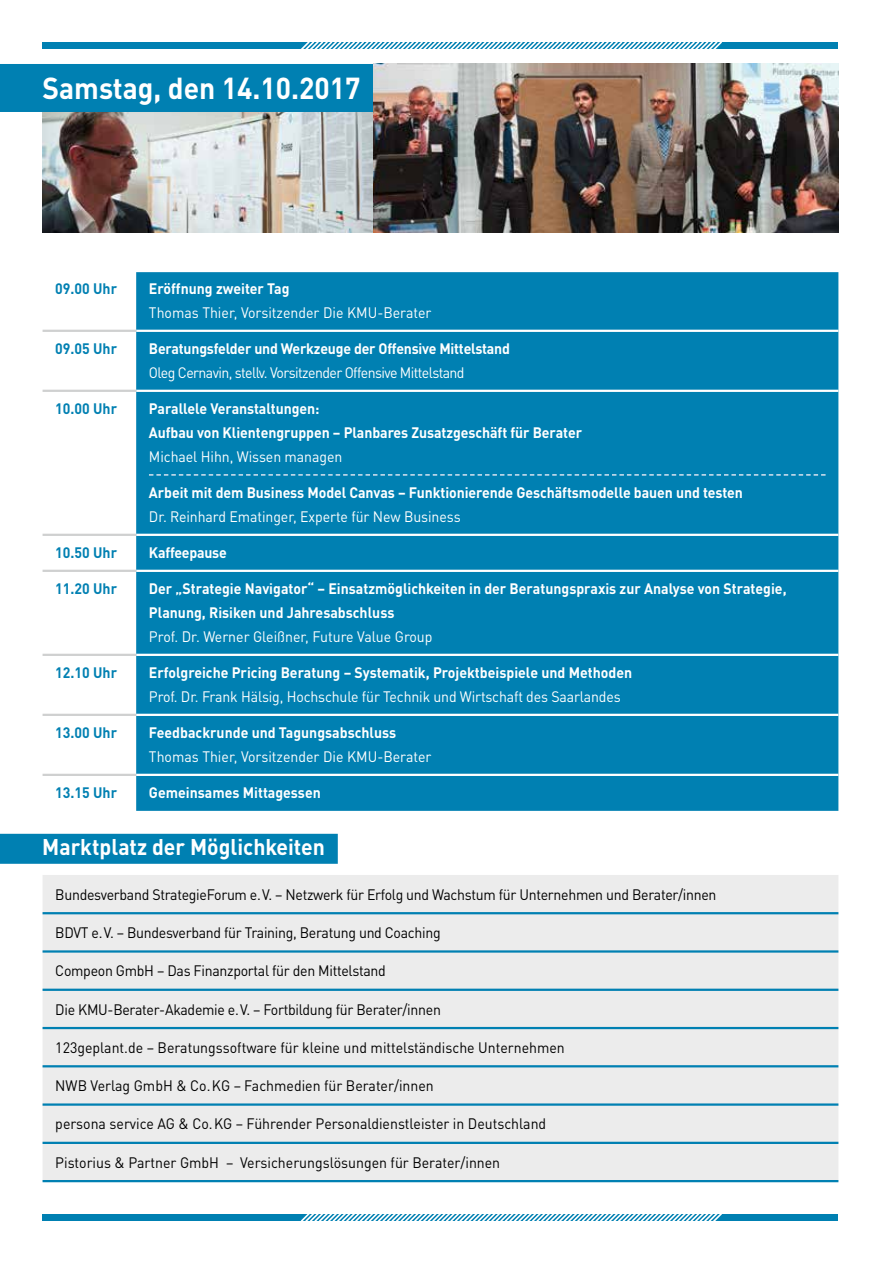
<style>
.page{position:relative;width:881px;height:1263px;background:#fff}
.page>*{position:absolute;margin:0;border:0;box-sizing:border-box;transform-origin:0 0}
.t1{font:700 30px "DINOT";color:#fff;scale:.94 1}
.t2{font:700 22.5px "DINOT";color:#fff;scale:.94 1}
.t3{font:700 15px/24px "DINOT";letter-spacing:-.005em;color:#fff;scale:.94 1}
.t4{font:15px "DINOT";letter-spacing:-.005em;color:#fff;scale:.94 1}
.t5{font:15px "DINOT";letter-spacing:-.02em;color:#000;scale:.94 1}
.t6{font:15px "DINOT";color:#000;scale:.94 1}
.t7{font:700 15px "DINOT";color:#0080b2;scale:.94 1}
.t8{font:15px "DINOT";letter-spacing:-.04em;color:#fff;scale:.94 1}
</style>
<div class="page">
<img style="left:43px;top:112px;width:330px;height:121px">
<div style="left:0;top:64px;width:373px;height:48px;background:#0080b2"></div>
<div style="left:43px;top:43px;width:795px;height:6px;background:#0080b2"></div>
<svg style="left:301px;top:43px;width:421px;height:6px"></svg>
<div style="left:43px;top:1214px;width:795px;height:6px;background:#0080b2"></div>
<svg style="left:301px;top:1214px;width:421px;height:6px"></svg>
<div style="left:136px;top:272px;width:702px;height:539px;background:#0080b2"></div>
<hr style="left:136px;top:330px;width:702px;height:2px;background:#fff">
<hr style="left:136px;top:390px;width:702px;height:2px;background:#fff">
<hr style="left:136px;top:534px;width:702px;height:2px;background:#fff">
<hr style="left:136px;top:570px;width:702px;height:2px;background:#fff">
<hr style="left:136px;top:654px;width:702px;height:2px;background:#fff">
<hr style="left:43px;top:330px;width:93px;height:2px;background:#cfd0d0">
<hr style="left:43px;top:390px;width:93px;height:2px;background:#cfd0d0">
<hr style="left:43px;top:534px;width:93px;height:2px;background:#cfd0d0">
<hr style="left:43px;top:570px;width:93px;height:2px;background:#cfd0d0">
<hr style="left:43px;top:654px;width:93px;height:2px;background:#cfd0d0">
<hr style="left:43px;top:714px;width:93px;height:2px;background:#cfd0d0">
<hr style="left:43px;top:774px;width:93px;height:2px;background:#cfd0d0">
<hr style="left:136px;top:714px;width:702px;height:2px;background:#fff">
<hr style="left:136px;top:774px;width:702px;height:2px;background:#fff">
<img style="left:373px;top:64px;width:465px;height:169px">
<svg style="left:149px;top:474px;width:676px;height:2px"></svg>
<div style="left:43px;top:875px;width:795px;height:305px;background:#ececec"></div>
<hr style="left:43px;top:912px;width:795px;height:2px;background:#0080b2">
<hr style="left:43px;top:950px;width:795px;height:3px;background:#0080b2">
<hr style="left:43px;top:989px;width:795px;height:2px;background:#0080b2">
<hr style="left:43px;top:1027px;width:795px;height:2px;background:#0080b2">
<hr style="left:43px;top:1065px;width:795px;height:2px;background:#0080b2">
<hr style="left:43px;top:1103px;width:795px;height:3px;background:#0080b2">
<hr style="left:43px;top:1142px;width:795px;height:2px;background:#0080b2">
<hr style="left:43px;top:1180px;width:795px;height:2px;background:#0080b2">
<div style="left:0;top:834px;width:337px;height:30px;background:#0080b2"></div>
<h1 class="t1" style="left:43px;top:69px;width:340px">Samstag, den 14.10.2017</h1>
<p class="t7" style="left:55px;top:279px;width:67px">09.00 Uhr</p>
<p class="t3" style="left:149px;top:276px;width:151px">Eröffnung zweiter Tag</p>
<p class="t4" style="left:149px;top:303px;width:302px">Thomas Thier, Vorsitzender Die KMU-Berater</p>
<p class="t7" style="left:55px;top:339px;width:67px">09.05 Uhr</p>
<p class="t3" style="left:149px;top:336px;width:385px">Beratungsfelder und Werkzeuge der Offensive Mittelstand</p>
<p class="t8" style="left:149px;top:363px;width:337px">Oleg Cernavin, stellv. Vorsitzender Offensive Mittelstand</p>
<p class="t7" style="left:55px;top:399px;width:67px">10.00 Uhr</p>
<p class="t3" style="left:149px;top:396px;width:462px">Parallele Veranstaltungen:<br>Aufbau von Klientengruppen – Planbares Zusatzgeschäft für Berater</p>
<p class="t4" style="left:149px;top:447px;width:207px">Michael Hihn, Wissen managen</p>
<p class="t3" style="left:149px;top:480px;width:633px">Arbeit mit dem Business Model Canvas – Funktionierende Geschäftsmodelle bauen und testen</p>
<p class="t4" style="left:149px;top:507px;width:333px">Dr. Reinhard Ematinger, Experte für New Business</p>
<p class="t7" style="left:55px;top:543px;width:67px">10.50 Uhr</p>
<p class="t3" style="left:149px;top:540px;width:84px">Kaffeepause</p>
<p class="t7" style="left:55px;top:579px;width:67px">11.20 Uhr</p>
<p class="t3" style="left:149px;top:576px;width:679px">Der „Strategie Navigator“ – Einsatzmöglichkeiten in der Beratungspraxis zur Analyse von Strategie,<br>Planung, Risiken und Jahresabschluss</p>
<p class="t4" style="left:149px;top:627px;width:303px">Prof. Dr. Werner Gleißner, Future Value Group</p>
<p class="t7" style="left:55px;top:663px;width:67px">12.10 Uhr</p>
<p class="t3" style="left:149px;top:660px;width:515px">Erfolgreiche Pricing Beratung – Systematik, Projektbeispiele und Methoden</p>
<p class="t4" style="left:149px;top:687px;width:503px">Prof. Dr. Frank Hälsig, Hochschule für Technik und Wirtschaft des Saarlandes</p>
<p class="t7" style="left:55px;top:723px;width:67px">13.00 Uhr</p>
<p class="t3" style="left:149px;top:720px;width:264px">Feedbackrunde und Tagungsabschluss</p>
<p class="t4" style="left:149px;top:747px;width:302px">Thomas Thier, Vorsitzender Die KMU-Berater</p>
<p class="t7" style="left:55px;top:783px;width:67px">13.15 Uhr</p>
<p class="t3" style="left:149px;top:780px;width:184px">Gemeinsames Mittagessen</p>
<h2 class="t2" style="left:42px;top:832px;width:302px">Marktplatz der Möglichkeiten</h2>
<p class="t5" style="left:55px;top:885px;width:704px">Bundesverband StrategieForum e.V. – Netzwerk für Erfolg und Wachstum für Unternehmen und Berater/innen</p>
<p class="t5" style="left:55px;top:923px;width:411px">BDVT e.V. – Bundesverband für Training, Beratung und Coaching</p>
<p class="t5" style="left:55px;top:961px;width:353px">Compeon GmbH – Das Finanzportal für den Mittelstand</p>
<p class="t5" style="left:55px;top:1000px;width:411px">Die KMU-Berater-Akademie e.V. – Fortbildung für Berater/innen</p>
<p class="t6" style="left:55px;top:1038px;width:543px">123geplant.de – Beratungssoftware für kleine und mittelständische Unternehmen</p>
<p class="t6" style="left:55px;top:1076px;width:404px">NWB Verlag GmbH &amp; Co.KG – Fachmedien für Berater/innen</p>
<p class="t6" style="left:55px;top:1115px;width:523px">persona service AG &amp; Co.KG – Führender Personaldienstleister in Deutschland</p>
<p class="t6" style="left:55px;top:1153px;width:474px">Pistorius &amp; Partner GmbH – Versicherungslösungen für Berater/innen</p>
</div>
